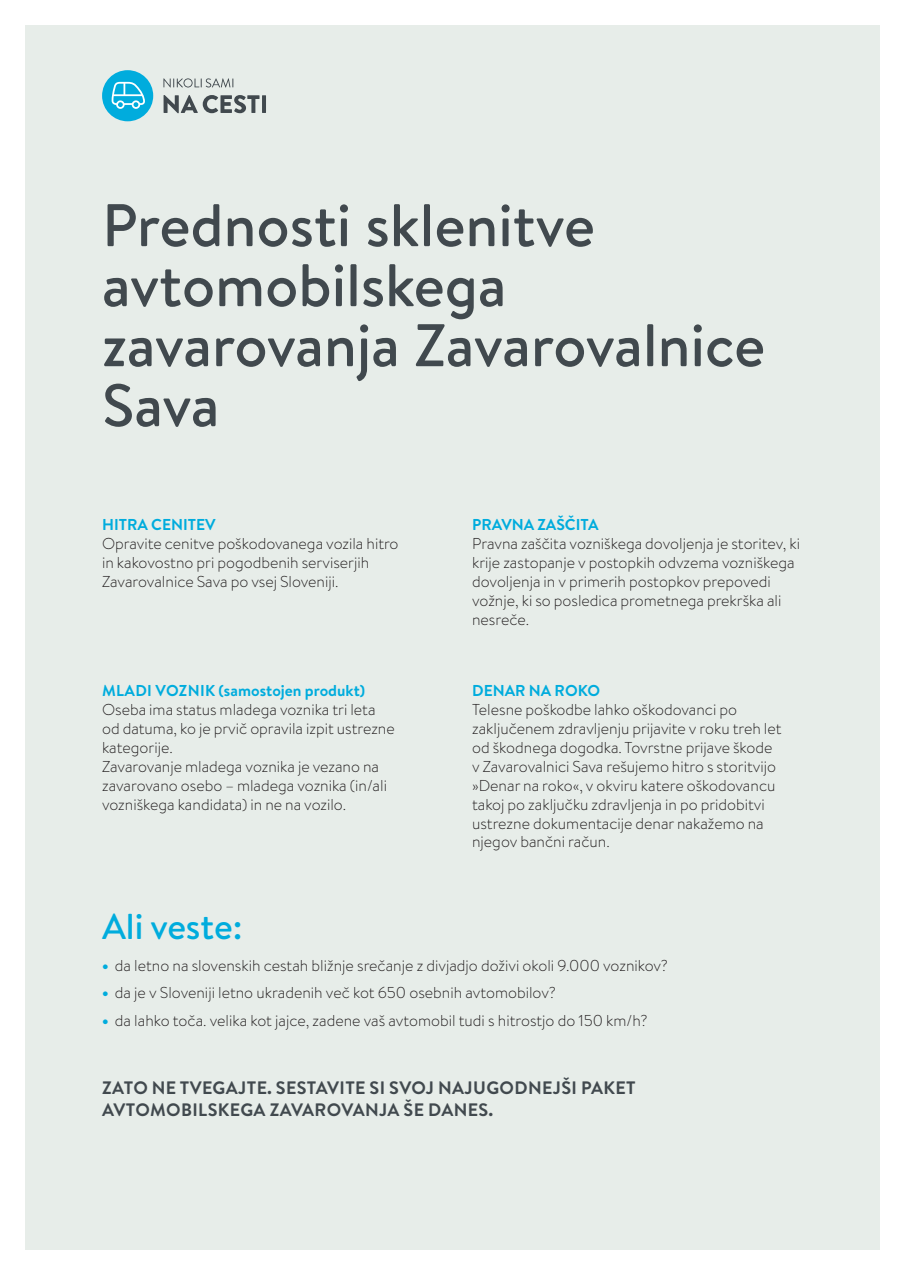
<style>
.page{position:relative;width:906px;height:1276px;background:#fff}
.page>*{position:absolute;margin:0;border:0;box-sizing:border-box;transform-origin:0 0}
.Naslov{font:500 60px/60px "Brandon Text";color:#41494e}
.Poglavje{font:500 36px "Brandon Text";color:#00acdd}
.Punchline{font:700 18px/21.6px "Brandon Text";letter-spacing:.02em;color:#41494e}
.Text_normal{font:300 15.75px/18.9px "Brandon Text";color:#231f20}
.Text_bold{font:700 15.75px "Brandon Text";color:#00acdd}
.Text_normal-2{font:700 15.75px "Brandon Text";color:#00acdd}
.s1{font-weight:900;font-size:16.5px;color:#00acdd}
</style>
<div class="page">
<div style="left:26px;top:26px;width:854px;height:1224px;background:#e7ede9"></div>
<div style="left:102px;top:70px;width:51px;height:51px;background:#00acdd;border-radius:50%"></div>
<svg style="left:112px;top:82px;width:33px;height:27px"></svg>
<svg style="left:163px;top:78px;width:70px;height:9px"></svg>
<svg style="left:163px;top:95px;width:103px;height:18px"></svg>
<p class="Naslov" style="left:102px;top:194px;width:664px">Prednosti sklenitve avtomobilskega zavarovanja Zavarovalnice<br>Sava</p>
<p class="Text_bold" style="left:102px;top:514px;width:115px">HITRA CENITEV</p>
<p class="Text_normal" style="left:102px;top:534px;width:298px">Opravite cenitve poškodovanega vozila hitro in kakovostno pri pogodbenih serviserjih<br>Zavarovalnice Sava po vsej Sloveniji.</p>
<p class="Text_bold" style="left:102px;top:680px;width:264px">MLADI VOZNIK (samostojen produkt)</p>
<p class="Text_normal" style="left:102px;top:699px;width:294px">Oseba ima status mladega voznika tri leta od datuma, ko je prvič opravila izpit ustrezne kategorije.</p>
<p class="Text_normal" style="left:102px;top:756px;width:286px">Zavarovanje mladega voznika je vezano na zavarovano osebo – mladega voznika (in/ali vozniškega kandidata) in ne na vozilo.</p>
<p class="Text_normal-2" style="left:472px;top:514px;width:128px">PRAVNA ZAŠČITA</p>
<p class="Text_normal" style="left:472px;top:534px;width:329px">Pravna zaščita vozniškega dovoljenja je storitev, ki krije zastopanje v postopkih odvzema vozniškega dovoljenja in v primerih postopkov prepovedi vožnje, ki so posledica prometnega prekrška ali nesreče.</p>
<p class="Text_bold" style="left:472px;top:680px;width:129px">DENAR NA ROKO</p>
<p class="Text_normal" style="left:472px;top:699px;width:311px">Telesne poškodbe lahko oškodovanci po zaključenem zdravljenju prijavite v roku treh let od škodnega dogodka. Tovrstne prijave škode v Zavarovalnici Sava rešujemo hitro s storitvijo »Denar na roko«, v okviru katere oškodovancu takoj po zaključku zdravljenja in po pridobitvi ustrezne dokumentacije denar nakažemo na njegov bančni račun.</p>
<p class="Poglavje" style="left:102px;top:902px;width:142px">Ali veste:</p>
<p class="Text_normal" style="left:102px;top:955px;width:567px"><span class="s1">•</span> da letno na slovenskih cestah bližnje srečanje z divjadjo doživi okoli 9.000 voznikov?</p>
<p class="Text_normal" style="left:102px;top:983px;width:455px"><span class="s1">•</span> da je v Sloveniji letno ukradenih več kot 650 osebnih avtomobilov?</p>
<p class="Text_normal" style="left:102px;top:1010px;width:547px"><span class="s1">•</span> da lahko toča. velika kot jajce, zadene vaš avtomobil tudi s hitrostjo do 150 km/h?</p>
<p class="Punchline" style="left:102px;top:1077px;width:535px">ZATO NE TVEGAJTE. SESTAVITE SI SVOJ NAJUGODNEJŠI PAKET<br>AVTOMOBILSKEGA ZAVAROVANJA ŠE DANES.</p>
</div>
